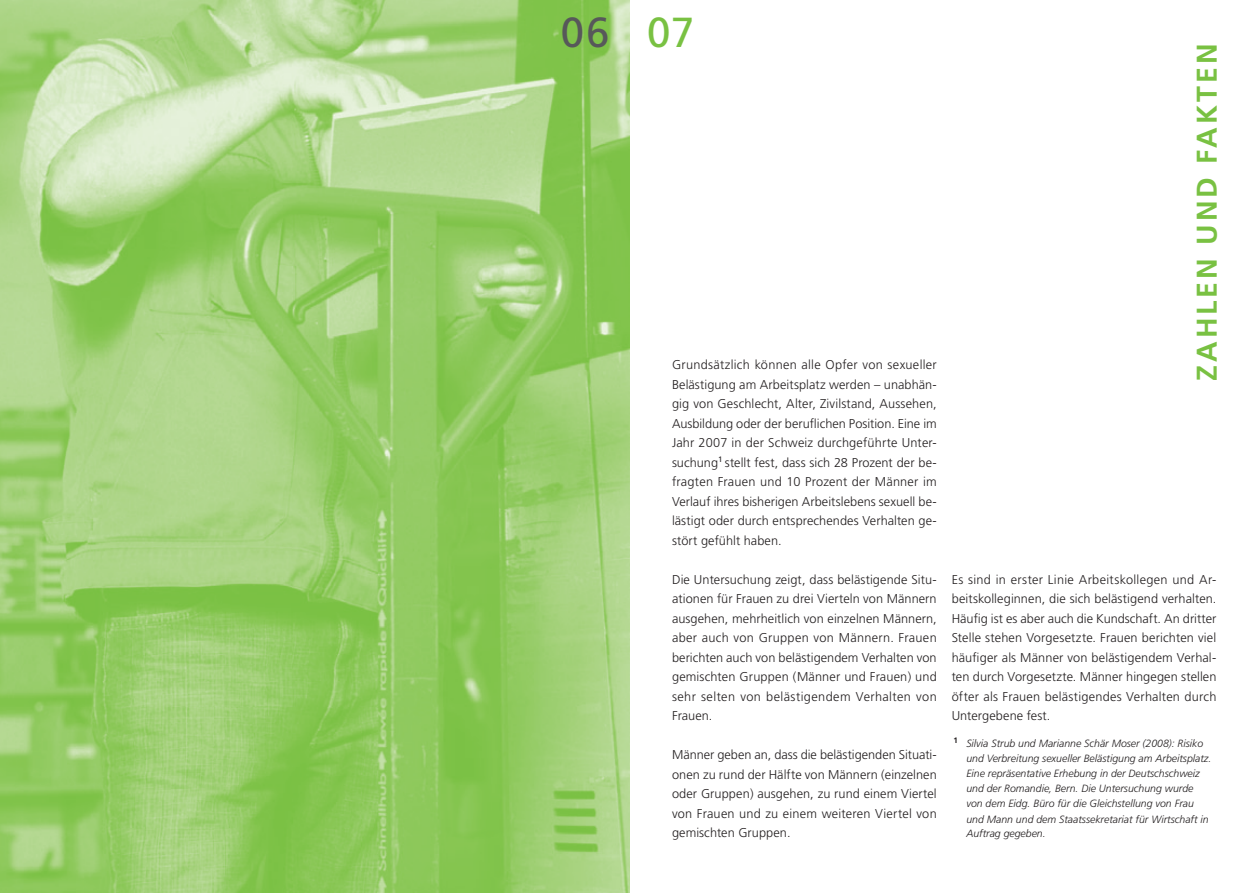
<style>
.page{position:relative;width:1259px;height:893px;background:#fff}
.page>*{position:absolute;margin:0;border:0;box-sizing:border-box;transform-origin:0 0}
.t1{font:42px "Frutiger";color:#57585a}
.t2{font:700 28.5px "Frutiger";letter-spacing:.1em;color:#79c142}
.t3{font:300 12.75px/19.5px "Frutiger";letter-spacing:.015em;color:#231f20;text-align:justify}
.t4{font:italic 300 10.5px/15px "Frutiger";color:#231f20}
.s1{color:#79c142}
</style>
<div class="page">
<img style="left:0;top:0;width:629px;height:893px">
<h1 class="t1" style="left:561px;top:7px;width:135px">06 <span class="s1">07</span></h1>
<p class="t3" style="left:672px;top:355px;width:266px">Grundsätzlich können alle Opfer von sexueller Belästigung am Arbeitsplatz werden – unabhän&shy;gig von Geschlecht, Alter, Zivilstand, Aussehen, Ausbildung oder der beruflichen Position. Eine im Jahr 2007 in der Schweiz durchgeführte Unter&shy;suchung<sup>1</sup> stellt fest, dass sich 28 Prozent der be&shy;fragten Frauen und 10 Prozent der Männer im Verlauf ihres bisherigen Arbeitslebens sexuell be&shy;lästigt oder durch entsprechendes Verhalten ge&shy;stört gefühlt haben.</p>
<p class="t3" style="left:672px;top:569px;width:266px">Die Untersuchung zeigt, dass belästigende Situ&shy;ationen für Frauen zu drei Vierteln von Männern ausgehen, mehrheitlich von einzelnen Männern, aber auch von Gruppen von Männern. Frauen berichten auch von belästigendem Verhalten von gemischten Gruppen (Männer und Frauen) und sehr selten von belästigendem Verhalten von Frauen.</p>
<p class="t3" style="left:672px;top:745px;width:266px">Männer geben an, dass die belästigenden Situati&shy;onen zu rund der Hälfte von Männern (einzelnen oder Gruppen) ausgehen, zu rund einem Viertel von Frauen und zu einem weiteren Viertel von gemischten Gruppen.</p>
<h2 class="t2" style="left:1190px;top:381px;width:339px;rotate:-90deg">Zahlen und Fakten</h2>
<p class="t3" style="left:951px;top:569px;width:266px">Es sind in erster Linie Arbeitskollegen und Ar&shy;beitskolleginnen, die sich belästigend verhalten.<br>Häufig ist es aber auch die Kundschaft. An dritter Stelle stehen Vorgesetzte. Frauen berichten viel häufiger als Männer von belästigendem Verhal&shy;ten durch Vorgesetzte. Männer hingegen stellen öfter als Frauen belästigendes Verhalten durch Untergebene fest.</p>
<p class="t4" style="left:966px;top:736px;width:247px;text-indent:-13px"><sup>1</sup> Silvia Strub und Marianne Schär Moser (2008): Risiko und Verbreitung sexueller Belästigung am Arbeitsplatz.<br>Eine repräsentative Erhebung in der Deutschschweiz und der Romandie, Bern. Die Untersuchung wurde von dem Eidg. Büro für die Gleichstellung von Frau und Mann und dem Staats-sekretariat für Wirtschaft in Auftrag gegeben.</p>
</div>
